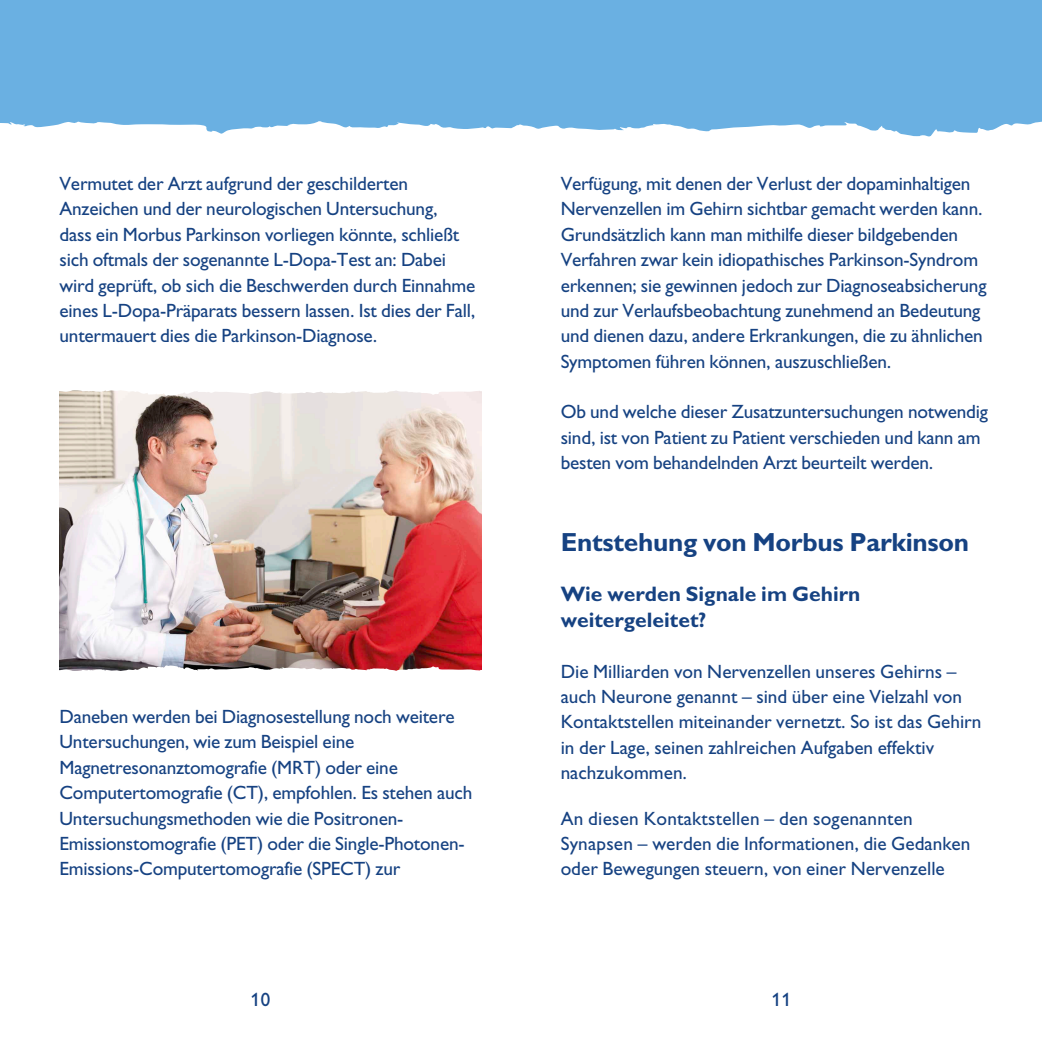
<style>
.page{position:relative;width:1042px;height:1042px;background:#fff}
.page>*{position:absolute;margin:0;border:0;box-sizing:border-box;transform-origin:0 0}
.t1{font:700 26.25px "SP Gill Alt One OT";letter-spacing:-.01em;color:#164282}
.t2{font:700 21px/25.4px "SP Gill Alt One OT";color:#164282}
.t3{font:19.25px/25.4px "SP Gill Alt One OT";letter-spacing:-.01em;color:#164282}
</style>
<div class="page">
<svg style="left:98px;top:0;width:944px;height:137px;background:#74b5e4"></svg>
<div style="left:0;top:0;width:98px;height:128px;background:#6ab0e2"></div>
<img style="left:60px;top:396px;width:421px;height:269px">
<svg style="left:59px;top:390px;width:423px;height:6px"></svg>
<svg style="left:59px;top:665px;width:423px;height:6px"></svg>
<p class="t3" style="left:60px;top:171px;width:417px">Vermutet der Arzt aufgrund der geschilderten Anzeichen und der neurologischen Untersuchung,<br>dass ein Morbus Parkinson vorliegen könnte, schließt sich oftmals der sogenannte L-Dopa-Test an: Dabei wird geprüft, ob sich die Beschwerden durch Einnahme eines L-Dopa-Präparats bessern lassen. Ist dies der Fall, untermauert dies die Parkinson-Diagnose.</p>
<p class="t3" style="left:60px;top:704px;width:414px">Daneben werden bei Diagnosestellung noch weitere Untersuchungen, wie zum Beispiel eine Magnetresonanztomografie (MRT) oder eine Computertomografie (CT), empfohlen. Es stehen auch Untersuchungsmethoden wie die Positronen-Emissionstomografie (PET) oder die Single-Photonen-Emissions-Computertomografie (SPECT) zur</p>
<p class="t3" style="left:561px;top:171px;width:427px">Verfügung, mit denen der Verlust der dopaminhaltigen Nervenzellen im Gehirn sichtbar gemacht werden kann.<br>Grundsätzlich kann man mithilfe dieser bildgebenden Verfahren zwar kein idiopathisches Parkinson-Syndrom erkennen; sie gewinnen jedoch zur Diagnoseabsicherung und zur Verlaufsbeobachtung zunehmend an Bedeutung und dienen dazu, andere Erkrankungen, die zu ähnlichen Symptomen führen können, auszuschließen.</p>
<p class="t3" style="left:561px;top:399px;width:429px">Ob und welche dieser Zusatzuntersuchungen notwendig sind, ist von Patient zu Patient verschieden und kann am besten vom behandelnden Arzt beurteilt werden.</p>
<h1 class="t1" style="left:561px;top:526px;width:410px">Entstehung von Morbus Parkinson</h1>
<p class="t2" style="left:561px;top:581px;width:301px">Wie werden Signale im Gehirn weitergeleitet?</p>
<p class="t3" style="left:561px;top:658px;width:422px">Die Milliarden von Nervenzellen unseres Gehirns – auch Neurone genannt – sind über eine Vielzahl von Kontaktstellen miteinander vernetzt. So ist das Gehirn in der Lage, seinen zahlreichen Aufgaben effektiv nachzukommen.</p>
<p class="t3" style="left:561px;top:805px;width:411px">An diesen Kontaktstellen – den sogenannten<br>Synapsen – werden die Informationen, die Gedanken oder Bewegungen steuern, von einer Nervenzelle</p>
<p class="t3" style="left:250px;top:986px;width:22px">10</p>
<p class="t3" style="left:771px;top:986px;width:22px">11</p>
</div>
